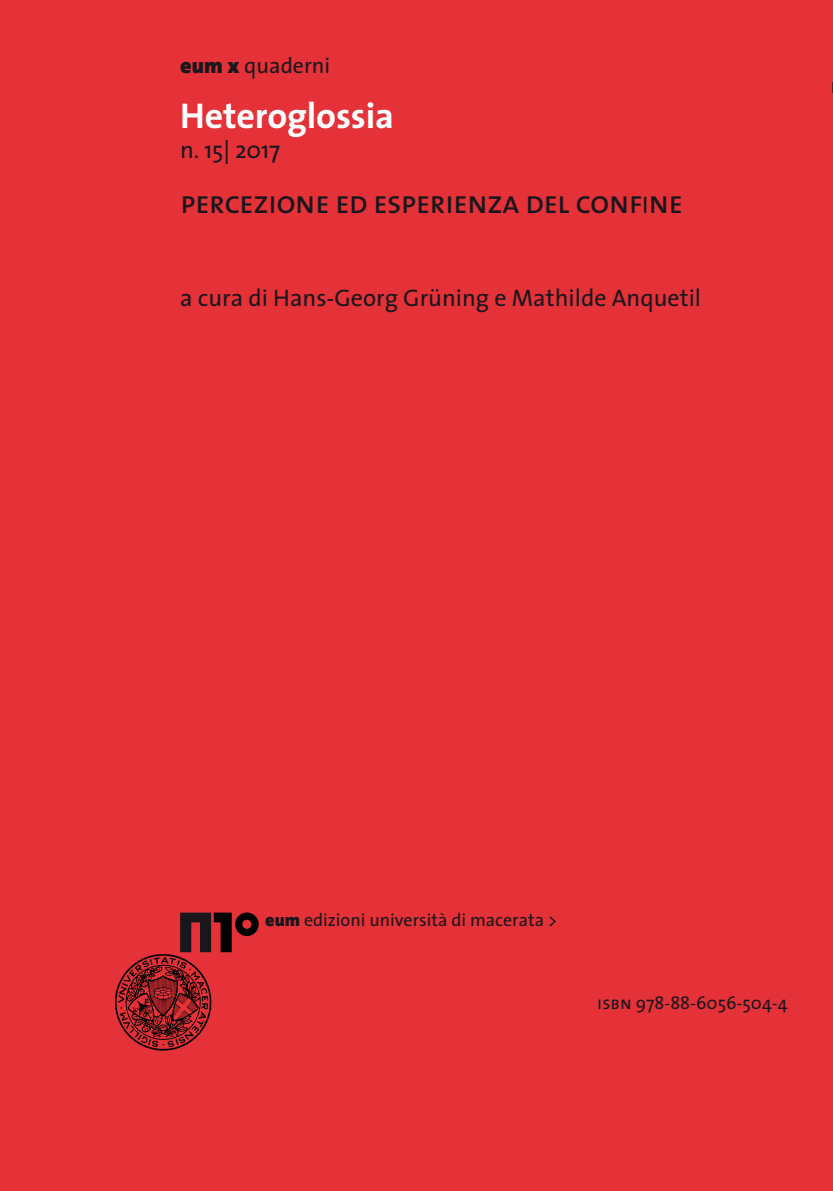
<style>
.page{position:relative;width:833px;height:1191px;background:#fff}
.page>*{position:absolute;margin:0;border:0;box-sizing:border-box;transform-origin:0 0}
.Titolo_2{font:700 36px "The Sans";letter-spacing:-.005em;color:#fff}
.Normale{font:32px "The Sans Caps";letter-spacing:-.025em;color:#1a171c}
.Titolo_2-2{font:24px "The Sans";color:#1a171c}
.t1{font:22px "The Sans";color:#1a171c}
.t2{font:18px "The Sans";color:#1a171c}
.s1{font-weight:900}
.s2{font-family:"The Sans";font-size:24px}
.s3{font-family:"The Sans Caps"}
</style>
<div class="page">
<div style="left:0;top:0;width:832px;height:1191px;background:#e53138"></div>
<svg style="left:115px;top:912px;width:143px;height:139px"></svg>
<p class="t1" style="left:180px;top:47px;width:152px"><span class="s1">eum x</span> quaderni</p>
<p class="Titolo_2" style="left:180px;top:85px;width:215px">Heteroglossia</p>
<p class="Titolo_2-2" style="left:180px;top:129px;width:101px">n. 15| 2017</p>
<p class="Normale" style="left:180px;top:175px;width:504px">percezione ed esperienza del conf<span class="s2">I</span>ne</p>
<p class="Titolo_2-2" style="left:180px;top:278px;width:522px">a cura di Hans-Georg Grüning e Mathilde Anquetil</p>
<p class="t2" style="left:265px;top:904px;width:293px"><span class="s1">eum</span> edizioni università di macerata &gt;</p>
<p class="t2" style="left:597px;top:988px;width:192px"><span class="s3">isbn</span> 978-88-6056-504-4</p>
</div>
